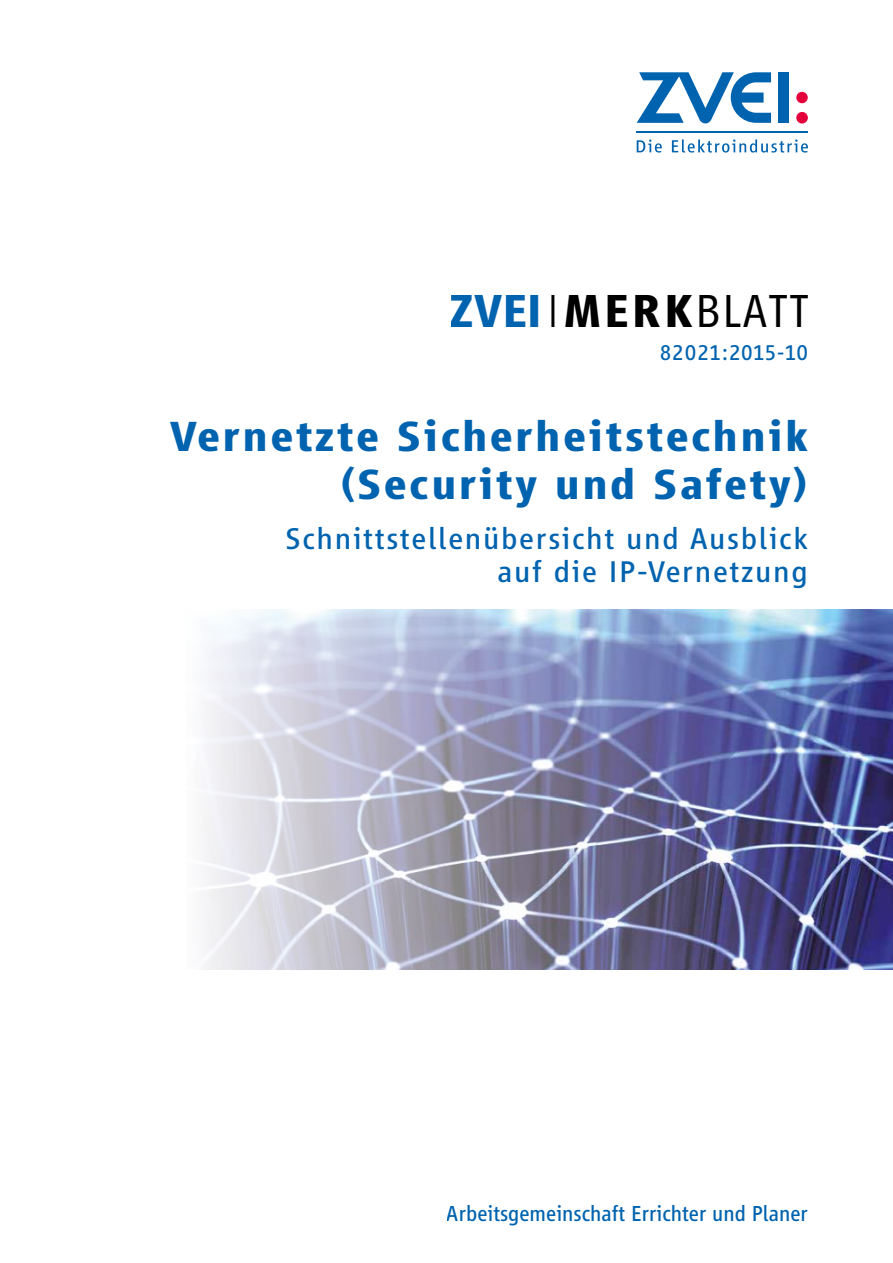
<style>
.page{position:relative;width:893px;height:1263px;background:#fff}
.page>*{position:absolute;margin:0;border:0;box-sizing:border-box;transform-origin:0 0}
.t1{font:300 48px "Vialog LT";letter-spacing:.035em;color:#000;scale:.76 1}
.t2{font:700 43.65px/48px "Vialog LT";letter-spacing:.05em;color:#0063af;text-align:right;scale:1.06 1}
.t3{font:31.05px/33px "Vialog LT";letter-spacing:.05em;color:#0063af;text-align:right;scale:1.06 1}
.t4{font:22.5px "Vialog LT";color:#0063af}
.s1{font-weight:700;color:#0063af}
.s2{font-weight:700}
</style>
<div class="page">
<svg style="left:637px;top:72px;width:134px;height:51px"></svg>
<div style="left:779px;top:72px;width:10px;height:51px;background:#0063af"></div>
<div style="left:796px;top:92px;width:12px;height:11px;background:#e4003a;border-radius:50%"></div>
<div style="left:796px;top:112px;width:12px;height:11px;background:#e4003a;border-radius:50%"></div>
<hr style="left:637px;top:131px;width:171px;height:1px;background:#0063af">
<svg style="left:637px;top:139px;width:25px;height:14px"></svg>
<svg style="left:672px;top:139px;width:136px;height:14px"></svg>
<img style="left:203px;top:610px;width:690px;height:359px">
<h1 class="t1" style="left:450px;top:284px;width:473px"><span class="s1">ZVEI</span> I<span class="s2">MERK</span>BLATT</h1>
<p class="t4" style="left:659px;top:340px;width:150px">82021:2015-10</p>
<h2 class="t2" style="left:170px;top:412px;width:603px">Vernetzte Sicherheitstechnik (Security und Safety)</h2>
<p class="t3" style="left:285px;top:522px;width:494px">Schnittstellenübersicht und Ausblick auf die IP-Vernetzung</p>
<p class="t4" style="left:447px;top:1201px;width:363px">Arbeitsgemeinschaft Errichter und Planer</p>
</div>
